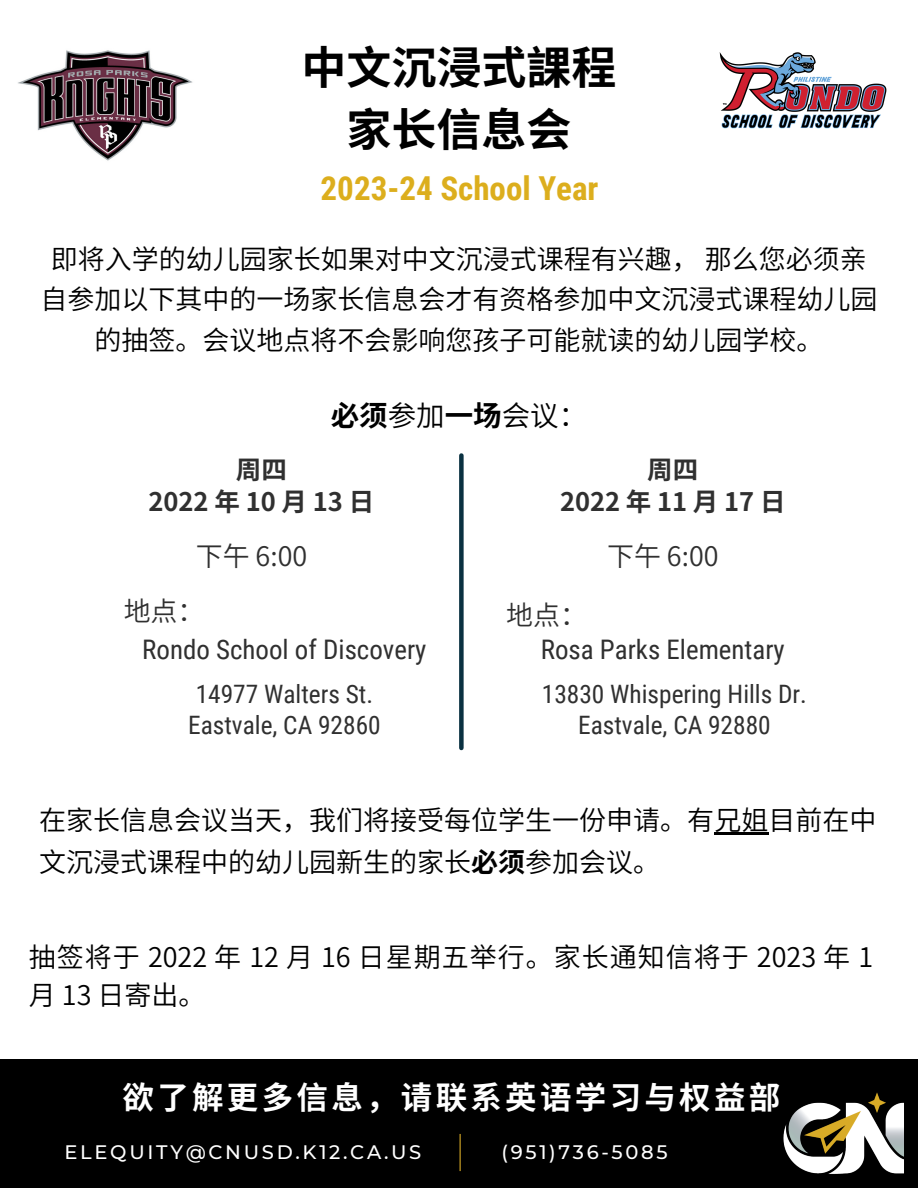
<style>
.page{position:relative;width:918px;height:1188px;background:#fff}
.page>*{position:absolute;margin:0;border:0;box-sizing:border-box;transform-origin:0 0}
.t1{font:700 45px/61.8px "Source Han Sans SC";color:#000;text-align:center}
.t2{font:700 33px "Roboto Condensed";color:#dcae1d}
.t3{font:700 31.5px "Source Han Sans SC";letter-spacing:.105em;color:#fff}
.t4{font:28.5px "Source Han Sans SC";color:#000}
.t5{font:27px/40.5px "Source Han Sans SC";color:#000;text-align:center}
.t6{font:27px "Roboto Condensed";color:#303030}
.t7{font:27px/37.2px "Source Han Sans SC";letter-spacing:.035em;color:#000}
.t8{font:27px "Source Han Sans SC";color:#303030}
.t9{font:700 25.5px/32.7px "Source Han Sans SC";color:#303030;text-align:center}
.t10{font:25.35px/30.9px "Roboto Condensed";color:#303030;text-align:center}
.t11{font:500 19.5px "Montserrat";letter-spacing:.14em;color:#fff}
.s1{font-weight:700}
</style>
<div class="page">
<div style="left:0;top:1059px;width:918px;height:129px;background:#000"></div>
<img style="left:783px;top:1092px;width:121px;height:82px">
<img style="left:18px;top:50px;width:175px;height:111px">
<img style="left:719px;top:52px;width:168px;height:77px">
<div style="left:459px;top:455px;width:5px;height:293px;background:#0a3141"></div>
<hr style="left:714px;top:832px;width:54px;height:3px;background:#000">
<hr style="left:460px;top:1134px;width:1px;height:37px;background:#d8ab28">
<h1 class="t1" style="left:302px;top:34px;width:316px">中文沉浸式課程家长信息会</h1>
<p class="t2" style="left:321px;top:170px;width:279px">2023-24 School Year</p>
<p class="t5" style="left:40px;top:237px;width:838px">即将入学的幼儿园家长如果对中文沉浸式课程有兴趣，那么您必须亲自参加以下其中的一场家长信息会才有资格参加中文沉浸式课程幼儿园的抽签。会议地点将不会影响您孩子可能就读的幼儿园学校。</p>
<p class="t4" style="left:331px;top:393px;width:258px"><span class="s1">必须</span>参加<span class="s1">一场</span>会议：</p>
<p class="t9" style="left:148px;top:451px;width:220px">周四<br>2022 年 10 月 13 日</p>
<p class="t8" style="left:196px;top:535px;width:113px">下午 6:00</p>
<p class="t9" style="left:560px;top:451px;width:219px">周四<br>2022 年 11 月 17 日</p>
<p class="t8" style="left:607px;top:535px;width:113px">下午 6:00</p>
<p class="t8" style="left:124px;top:590px;width:82px">地点：</p>
<p class="t8" style="left:506px;top:594px;width:82px">地点：</p>
<p class="t6" style="left:142px;top:634px;width:286px">Rondo School of Discovery</p>
<p class="t6" style="left:541px;top:634px;width:246px">Rosa Parks Elementary</p>
<p class="t10" style="left:188px;top:679px;width:194px">14977 Walters St.<br>Eastvale, CA 92860</p>
<p class="t10" style="left:542px;top:679px;width:267px">13830 Whispering Hills Dr.<br>Eastvale, CA 92880</p>
<p class="t5" style="left:39px;top:797px;width:839px;line-height:41.7px;text-align:left">在家长信息会议当天，我们将接受每位学生一份申请。有兄姐目前在中文沉浸式课程中的幼儿园新生的家长<span class="s1">必须</span>参加会议。</p>
<p class="t7" style="left:29px;top:937px;width:846px">抽签将于 2022 年 12 月 16 日星期五举行。家长通知信将于 2023 年 1月 13 日寄出。</p>
<p class="t3" style="left:123px;top:1073px;width:659px">欲了解更多信息，请联系英语学习与权益部</p>
<p class="t11" style="left:65px;top:1140px;width:358px">ELEQUITY@CNUSD.K12.CA.US</p>
<p class="t11" style="left:502px;top:1140px;width:168px">(951)736-5085</p>
</div>
